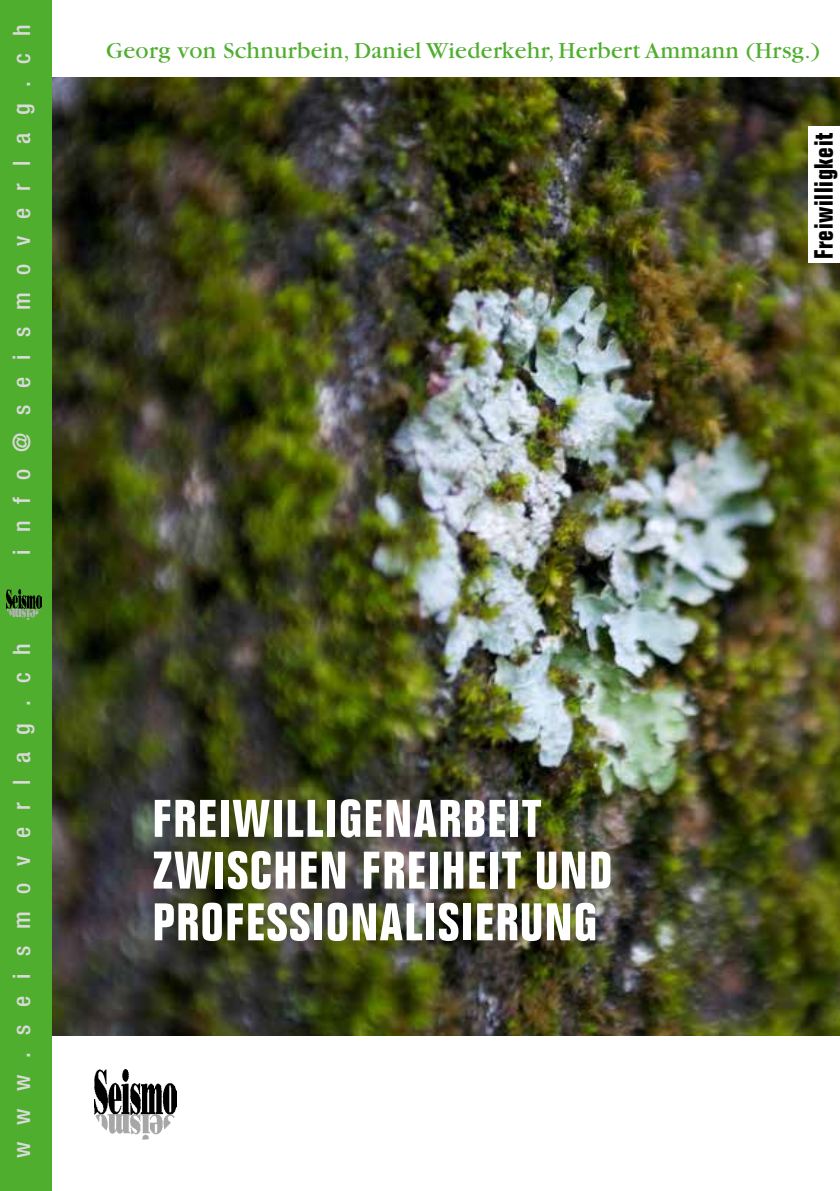
<style>
.page{position:relative;width:840px;height:1191px;background:#fff}
.page>*{position:absolute;margin:0;border:0;box-sizing:border-box;transform-origin:0 0}
.t1{font:700 condensed 51.8px/51.8px "Folio";letter-spacing:.03em;color:#fff}
.t2{font:700 condensed 25.8px "Folio";letter-spacing:.025em;color:#000}
.t3{font:24px "Garamond";letter-spacing:.015em;color:#50ae2f}
.t4{font:500 condensed 24px "Helvetica Neue";color:#d9dada}
</style>
<div class="page">
<img style="left:52px;top:77px;width:787px;height:958px">
<div style="left:808px;top:126px;width:31px;height:137px;background:#fff"></div>
<img style="left:94px;top:1069px;width:83px;height:35px">
<img style="left:94px;top:1104px;width:83px;height:35px">
<div style="left:0;top:0;width:52px;height:1191px;background:#50ae2f"></div>
<img style="left:7px;top:589px;width:35px;height:30px">
<p class="t4" style="left:7px;top:555px;width:532px;rotate:-90deg">i n f o @ s e i s m o v e r l a g . c h</p>
<p class="t4" style="left:7px;top:1158px;width:516px;rotate:-90deg">w w w . s e i s m o v e r l a g . c h</p>
<p class="t3" style="left:106px;top:38px;width:714px">Georg von Schnurbein, Daniel Wiederkehr, Herbert Ammann (Hrsg.)</p>
<p class="t2" style="left:808px;top:259px;width:128px;rotate:-90deg">Freiwilligkeit</p>
<p class="t1" style="left:152px;top:793px;width:461px">FREIWILLIGENARBEIT<br>ZWISCHEN FREIHEIT UND<br>PROFESSIONALISIERUNG</p>
</div>
